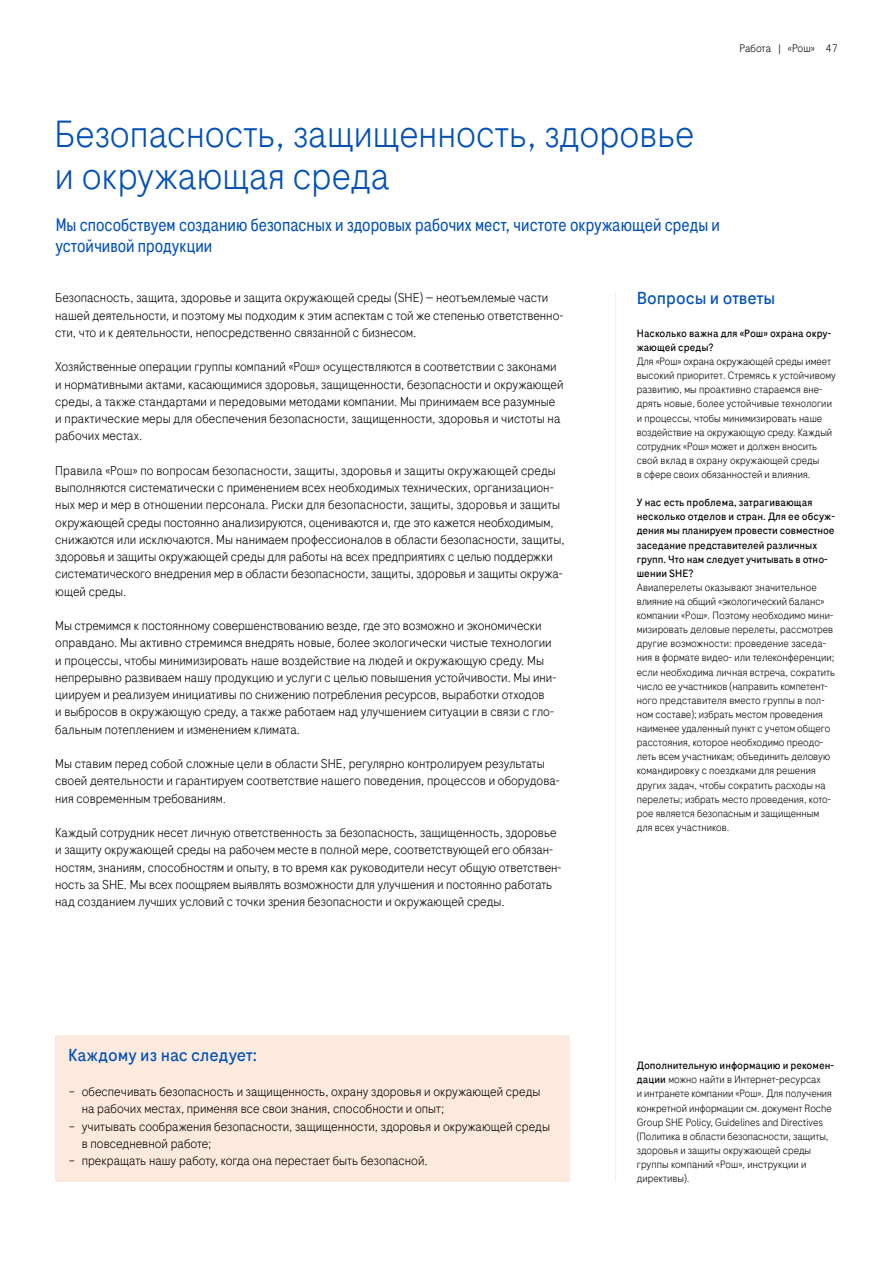
<style>
.page{position:relative;width:893px;height:1263px;background:#fff}
.page>*{position:absolute;margin:0;border:0;box-sizing:border-box;transform-origin:0 0}
.t1{font:300 37.5px/42px "Roche Sans";color:#0050b6}
.t2{font:18px/21px "Roche Sans Condensed";color:#0050b6}
.t3{font:17.25px "Roche Sans";color:#0050b6}
.t4{font:300 12.75px/17.2px "Roche Sans";color:#000}
.t5{font:300 10.8px "Roche Sans";color:#000}
.t6{font:300 10.5px/14.1px "Roche Sans";color:#000}
.t7{font:10.5px/14.1px "Roche Sans";color:#000}
.s1{font-weight:400}
</style>
<div class="page">
<hr style="left:615px;top:292px;width:1px;height:890px;background:#fdeade">
<div style="left:55px;top:1035px;width:515px;height:147px;background:#fdeade"></div>
<p class="t5" style="left:739px;top:42px;width:100px">Работа | «Рош» 47</p>
<h1 class="t1" style="left:55px;top:112px;width:641px">Безопасность, защищенность, здоровье и окружающая среда</h1>
<h2 class="t2" style="left:55px;top:214px;width:666px">Мы способствуем созданию безопасных и здоровых рабочих мест, чистоте окружающей среды и устойчивой продукции</h2>
<p class="t4" style="left:55px;top:289px;width:510px">Безопасность, защита, здоровье и защита окружающей среды (SHE) — неотъемлемые части нашей деятельности, и поэтому мы подходим к этим аспектам с той же степенью ответственно&shy;сти, что и к деятельности, непосредственно связанной с бизнесом.</p>
<p class="t4" style="left:55px;top:358px;width:510px">Хозяйственные операции группы компаний «Рош» осуществляются в соответствии с законами и нормативными актами, касающимися здоровья, защищенности, безопасности и окружающей среды, а также стандартами и передовыми методами компании. Мы принимаем все разумные и практические меры для обеспечения безопасности, защищенности, здоровья и чистоты на рабочих местах.</p>
<p class="t4" style="left:55px;top:462px;width:511px">Правила «Рош» по вопросам безопасности, защиты, здоровья и защиты окружающей среды выполняются систематически с применением всех необходимых технических, организацион&shy;ных мер и мер в отношении персонала. Риски для безопасности, защиты, здоровья и защиты окружающей среды постоянно анализируются, оцениваются и, где это кажется необходимым, снижаются или исключаются. Мы нанимаем профессионалов в области безопасности, защиты, здоровья и защиты окружающей среды для работы на всех предприятиях с целью поддержки систематического внедрения мер в области безопасности, защиты, здоровья и защиты окружа&shy;ющей среды.</p>
<p class="t4" style="left:55px;top:617px;width:503px">Мы стремимся к постоянному совершенствованию везде, где это возможно и экономически оправдано. Мы активно стремимся внедрять новые, более экологически чистые технологии и процессы, чтобы минимизировать наше воздействие на людей и окружающую среду. Мы непрерывно развиваем нашу продукцию и услуги с целью повышения устойчивости. Мы ини&shy;циируем и реализуем инициативы по снижению потребления ресурсов, выработки отходов<br>и выбросов в окружающую среду, а также работаем над улучшением ситуации в связи с гло&shy;бальным потеплением и изменением климата.</p>
<p class="t4" style="left:55px;top:755px;width:506px">Мы ставим перед собой сложные цели в области SHE, регулярно контролируем результаты своей деятельности и гарантируем соответствие нашего поведения, процессов и оборудова&shy;ния современным требованиям.</p>
<p class="t4" style="left:55px;top:824px;width:508px">Каждый сотрудник несет личную ответственность за безопасность, защищенность, здоровье и защиту окружающей среды на рабочем месте в полной мере, соответствующей его обязан&shy;ностям, знаниям, способностям и опыту, в то время как руководители несут общую ответствен&shy;ность за SHE. Мы всех поощряем выявлять возможности для улучшения и постоянно работать над созданием лучших условий с точки зрения безопасности и окружающей среды.</p>
<h3 class="t3" style="left:68px;top:1045px;width:190px">Каждому из нас следует:</h3>
<p class="t4" style="left:82px;top:1083px;width:460px;text-indent:-13px">– обеспечивать безопасность и защищенность, охрану здоровья и окружающей среды на рабочих местах, применяя все свои знания, способности и опыт;</p>
<p class="t4" style="left:82px;top:1117px;width:470px;text-indent:-13px">– учитывать соображения безопасности, защищенности, здоровья и окружающей среды в повседневной работе;</p>
<p class="t4" style="left:69px;top:1152px;width:360px">– прекращать нашу работу, когда она перестает быть безопасной.</p>
<h3 class="t3" style="left:637px;top:287px;width:140px">Вопросы и ответы</h3>
<p class="t7" style="left:637px;top:326px;width:196px">Насколько важна для «Рош» охрана окру&shy;жающей среды?</p>
<p class="t6" style="left:637px;top:354px;width:201px">Для «Рош» охрана окружающей среды имеет высокий приоритет. Стремясь к устойчивому развитию, мы проактивно стараемся вне&shy;дрять новые, более устойчивые технологии и процессы, чтобы минимизировать наше воздействие на окружающую среду. Каждый сотрудник «Рош» может и должен вносить свой вклад в охрану окружающей среды<br>в сфере своих обязанностей и влияния.</p>
<p class="t7" style="left:637px;top:495px;width:200px">У нас есть проблема, затрагивающая несколько отделов и стран. Для ее обсуж&shy;дения мы планируем провести совместное заседание представителей различных групп. Что нам следует учитывать в отно&shy;шении SHE?</p>
<p class="t6" style="left:637px;top:580px;width:200px">Авиаперелеты оказывают значительное влияние на общий «экологический баланс» компании «Рош». Поэтому необходимо мини&shy;мизировать деловые перелеты, рассмотрев другие возможности: проведение заседа&shy;ния в формате видео- или телеконференции; если необходима личная встреча, сократить число ее участников (направить компетент&shy;ного представителя вместо группы в пол&shy;ном составе); избрать местом проведения наименее удаленный пункт с учетом общего расстояния, которое необходимо преодо&shy;леть всем участникам; объединить деловую командировку с поездками для решения других задач, чтобы сократить расходы на перелеты; избрать место проведения, кото&shy;рое является безопасным и защищенным для всех участников.</p>
<p class="t6" style="left:637px;top:1058px;width:199px"><span class="s1">Дополнительную информацию и рекомен&shy;дации</span> можно найти в Интернет-ресурсах<br>и интранете компании «Рош». Для получения конкретной информации см. документ Roche Group SHE Policy, Guidelines and Directives (Политика в области безопасности, защиты, здоровья и защиты окружающей среды группы компаний «Рош», инструкции и директивы).</p>
</div>
